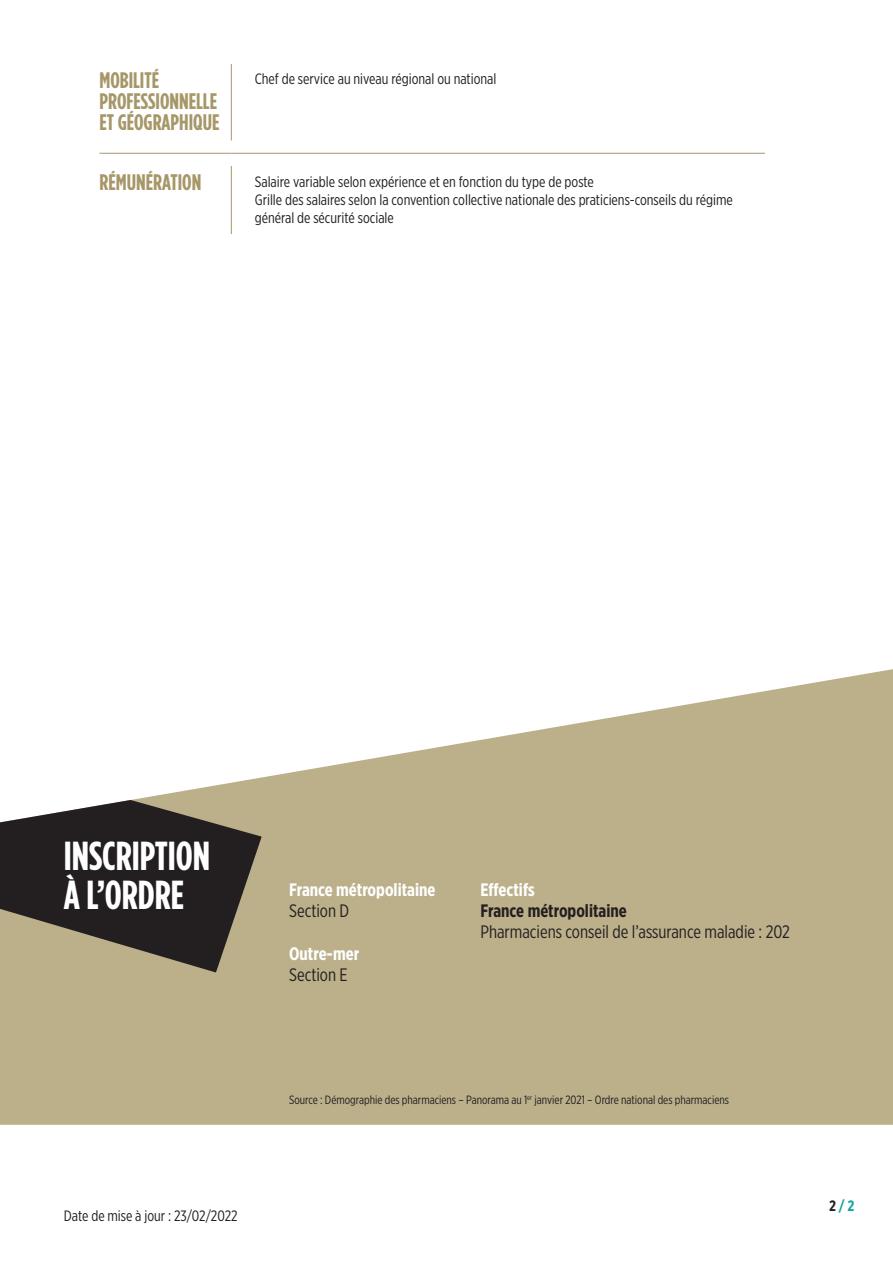
<style>
.page{position:relative;width:893px;height:1263px;background:#fff}
.page>*{position:absolute;margin:0;border:0;box-sizing:border-box;transform-origin:0 0}
.t1{font:700 40.5px/39px "Gotham Condensed";color:#fff}
.Titre_CAP_CouleurMet{font:700 22.5px/21px "Gotham Condensed";color:#a69768}
.Texte_Corps12{font:18px "Gotham X Narrow";color:#231f20}
.Inter_Blanc{font:700 18px "Gotham X Narrow";color:#fff}
.Inter_Noir{font:700 18px "Gotham X Narrow";color:#231f20}
.TexteCourant{font:15px/18px "Gotham X Narrow";color:#231f20}
.t2{font:700 15px "Gotham X Narrow";color:#12a79d}
.t3{font:12px "Gotham X Narrow";color:#231f20}
.s1{color:#231f20}
</style>
<div class="page">
<svg style="left:0;top:669px;width:893px;height:456px;fill:#bcb08b"></svg>
<svg style="left:0;top:800px;width:262px;height:172px;background:#534d44"></svg>
<hr style="left:231px;top:64px;width:1px;height:76px;background:#a69768">
<hr style="left:99px;top:153px;width:132px;height:1px;background:#a69768">
<hr style="left:231px;top:153px;width:534px;height:1px;background:#a69768">
<hr style="left:231px;top:166px;width:1px;height:68px;background:#a69768">
<p class="Titre_CAP_CouleurMet" style="left:99px;top:70px;width:122px">MOBILITÉ<br>PROFESSIONNELLE<br>ET GÉOGRAPHIQUE</p>
<p class="TexteCourant" style="left:255px;top:70px;width:243px">Chef de service au niveau régional ou national</p>
<p class="Titre_CAP_CouleurMet" style="left:99px;top:172px;width:103px">RÉMUNÉRATION</p>
<p class="TexteCourant" style="left:255px;top:172px;width:480px">Salaire variable selon expérience et en fonction du type de poste<br>Grille des salaires selon la convention collective nationale des praticiens-conseils du régime général de sécurité sociale</p>
<h1 class="t1" style="left:64px;top:836px;width:148px">INSCRIPTION<br>À L’ORDRE</h1>
<p class="TexteCourant" style="left:64px;top:1207px;width:175px">Date de mise à jour : 23/02/2022</p>
<p class="Inter_Blanc" style="left:289px;top:878px;width:148px">France métropolitaine</p>
<p class="Texte_Corps12" style="left:289px;top:900px;width:62px">Section D</p>
<p class="Inter_Blanc" style="left:289px;top:942px;width:72px">Outre-mer</p>
<p class="Texte_Corps12" style="left:289px;top:964px;width:60px">Section E</p>
<p class="Inter_Blanc" style="left:480px;top:878px;width:56px">Effectifs</p>
<p class="Inter_Noir" style="left:480px;top:899px;width:148px">France métropolitaine</p>
<p class="Texte_Corps12" style="left:480px;top:921px;width:311px">Pharmaciens conseil de l’assurance maladie : 202</p>
<p class="t3" style="left:289px;top:1093px;width:441px">Source : Démographie des pharmaciens – Panorama au 1<sup>er</sup> janvier 2021 – Ordre national des pharmaciens</p>
<p class="t2" style="left:829px;top:1197px;width:27px"><span class="s1">2</span> / 2</p>
</div>
